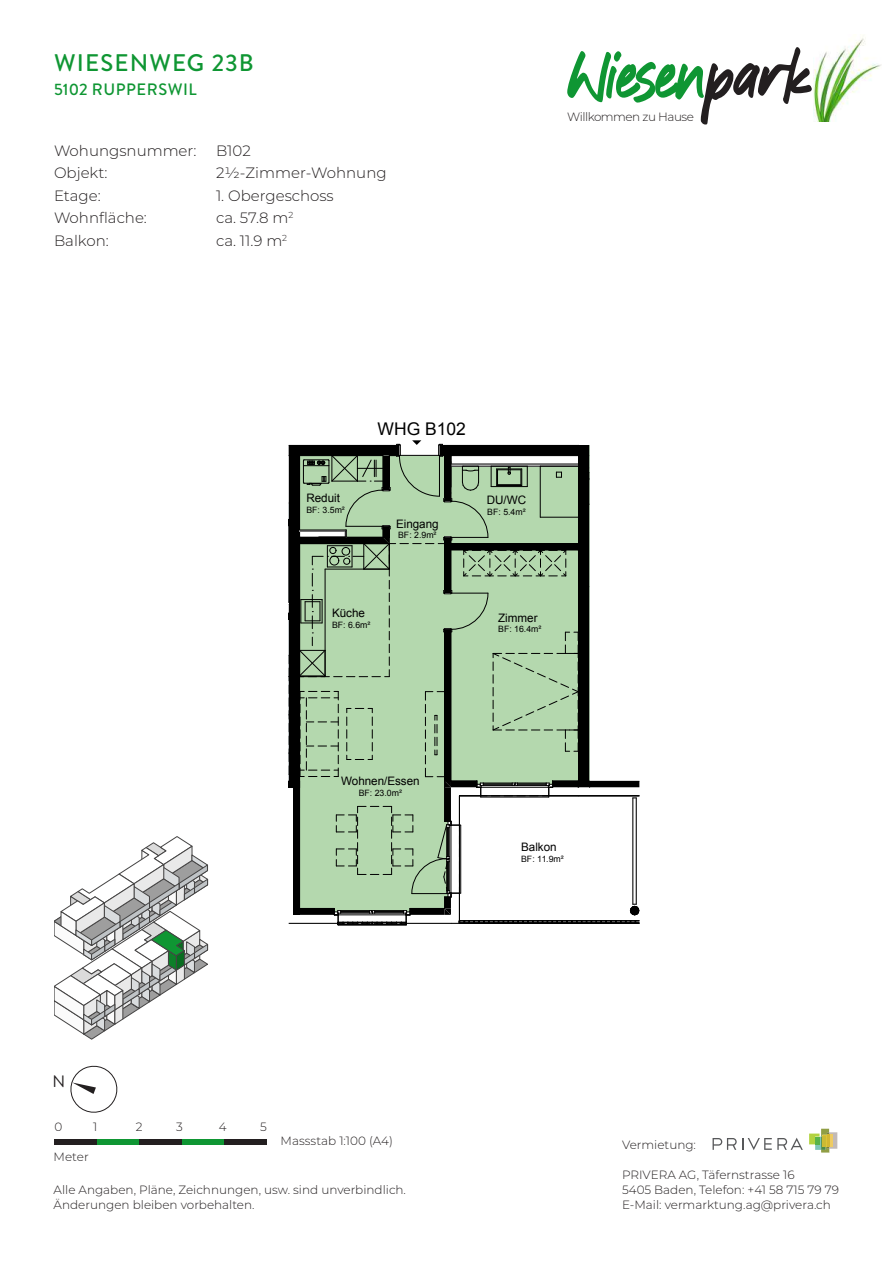
<style>
.page{position:relative;width:893px;height:1263px;background:#fff}
.page>*{position:absolute;margin:0;border:0;box-sizing:border-box;transform-origin:0 0}
.t1{font:500 24px "Brandon Grotesque";letter-spacing:.04em;color:#0f9633}
.t2{font:17.55px "Arial";color:#000}
.t3{font:500 16.5px "Brandon Grotesque";letter-spacing:.03em;color:#0f9633}
.t4{font:16.5px "Brandon Grotesque";color:#231f20}
.t5{font:300 15px "Montserrat";color:#231f20}
.t6{font:300 12px/15px "Montserrat";color:#231f20}
.t7{font:300 12px "Montserrat";letter-spacing:-.04em;color:#231f20}
.t8{font:11.7px "Arial";color:#000}
.t9{font:8.7px "Arial";color:#000}
</style>
<div class="page">
<div style="left:97px;top:1139px;width:42px;height:6px;background:#0f9633"></div>
<div style="left:182px;top:1139px;width:42px;height:6px;background:#0f9633"></div>
<div style="left:139px;top:1139px;width:43px;height:6px;background:#231f20"></div>
<div style="left:54px;top:1139px;width:43px;height:6px;background:#231f20"></div>
<div style="left:224px;top:1139px;width:43px;height:6px;background:#231f20"></div>
<svg style="left:70px;top:1065px;width:48px;height:48px"></svg>
<img style="left:813px;top:37px;width:68px;height:84px">
<svg style="left:567px;top:47px;width:245px;height:78px"></svg>
<svg style="left:809px;top:1129px;width:28px;height:23px"></svg>
<hr style="left:822px;top:1136px;width:4px;height:11px;background:#cbba34">
<svg style="left:713px;top:1137px;width:90px;height:13px"></svg>
<hr style="left:338px;top:925px;width:68px;height:1px;background:#000">
<svg style="left:289px;top:440px;width:351px;height:485px"></svg>
<svg style="left:54px;top:836px;width:154px;height:203px"></svg>
<h1 class="t1" style="left:54px;top:46px;width:201px">WIESENWEG 23B</h1>
<h3 class="t3" style="left:54px;top:78px;width:144px">5102 RUPPERSWIL</h3>
<p class="t5" style="left:54px;top:140px;width:144px">Wohungsnummer:</p>
<p class="t5" style="left:216px;top:140px;width:36px">B102</p>
<p class="t5" style="left:54px;top:163px;width:55px">Objekt:</p>
<p class="t5" style="left:216px;top:163px;width:172px">2½-Zimmer-Wohnung</p>
<p class="t5" style="left:54px;top:185px;width:48px">Etage:</p>
<p class="t5" style="left:216px;top:185px;width:119px">1. Obergeschoss</p>
<p class="t5" style="left:54px;top:208px;width:94px">Wohnfläche:</p>
<p class="t5" style="left:216px;top:208px;width:79px">ca. 57.8 m<sup>2</sup></p>
<p class="t5" style="left:54px;top:230px;width:56px">Balkon:</p>
<p class="t5" style="left:216px;top:230px;width:73px">ca. 11.9 m<sup>2</sup></p>
<p class="t7" style="left:567px;top:109px;width:128px">Willkommen zu Hause</p>
<p class="t8" style="left:306px;top:490px;width:35px">Reduit</p>
<p class="t9" style="left:306px;top:504px;width:40px">BF: 3.5m²</p>
<h2 class="t2" style="left:378px;top:418px;width:90px">WHG B102</h2>
<p class="t8" style="left:396px;top:516px;width:44px">Eingang</p>
<p class="t9" style="left:398px;top:530px;width:40px">BF: 2.9m²</p>
<p class="t8" style="left:487px;top:492px;width:41px">DU/WC</p>
<p class="t9" style="left:487px;top:506px;width:40px">BF: 5.4m²</p>
<p class="t8" style="left:332px;top:605px;width:34px">Küche</p>
<p class="t9" style="left:332px;top:619px;width:40px">BF: 6.6m²</p>
<p class="t8" style="left:498px;top:610px;width:41px">Zimmer</p>
<p class="t9" style="left:498px;top:623px;width:45px">BF: 16.4m²</p>
<p class="t8" style="left:341px;top:773px;width:80px">Wohnen/Essen</p>
<p class="t9" style="left:359px;top:787px;width:45px">BF: 23.0m²</p>
<p class="t8" style="left:521px;top:839px;width:37px">Balkon</p>
<p class="t9" style="left:521px;top:853px;width:44px">BF: 11.9m²</p>
<h3 class="t4" style="left:53px;top:1069px;width:14px">N</h3>
<p class="t6" style="left:54px;top:1119px;width:9px">0</p>
<p class="t6" style="left:93px;top:1119px;width:6px">1</p>
<p class="t6" style="left:136px;top:1119px;width:8px">2</p>
<p class="t6" style="left:176px;top:1119px;width:8px">3</p>
<p class="t6" style="left:219px;top:1119px;width:9px">4</p>
<p class="t6" style="left:260px;top:1119px;width:8px">5</p>
<p class="t6" style="left:281px;top:1132px;width:114px">Massstab 1:100 (A4)</p>
<p class="t6" style="left:54px;top:1149px;width:37px">Meter</p>
<p class="t6" style="left:54px;top:1182px;width:354px">Alle Angaben, Pläne, Zeichnungen, usw. sind unverbindlich.<br>Änderungen bleiben vorbehalten.</p>
<p class="t6" style="left:622px;top:1137px;width:75px">Vermietung:</p>
<p class="t6" style="left:622px;top:1167px;width:218px">PRIVERA AG, Täfernstrasse 16<br>5405 Baden, Telefon: +41 58 715 79 79<br>E-Mail: vermarktung.ag@privera.ch</p>
</div>
